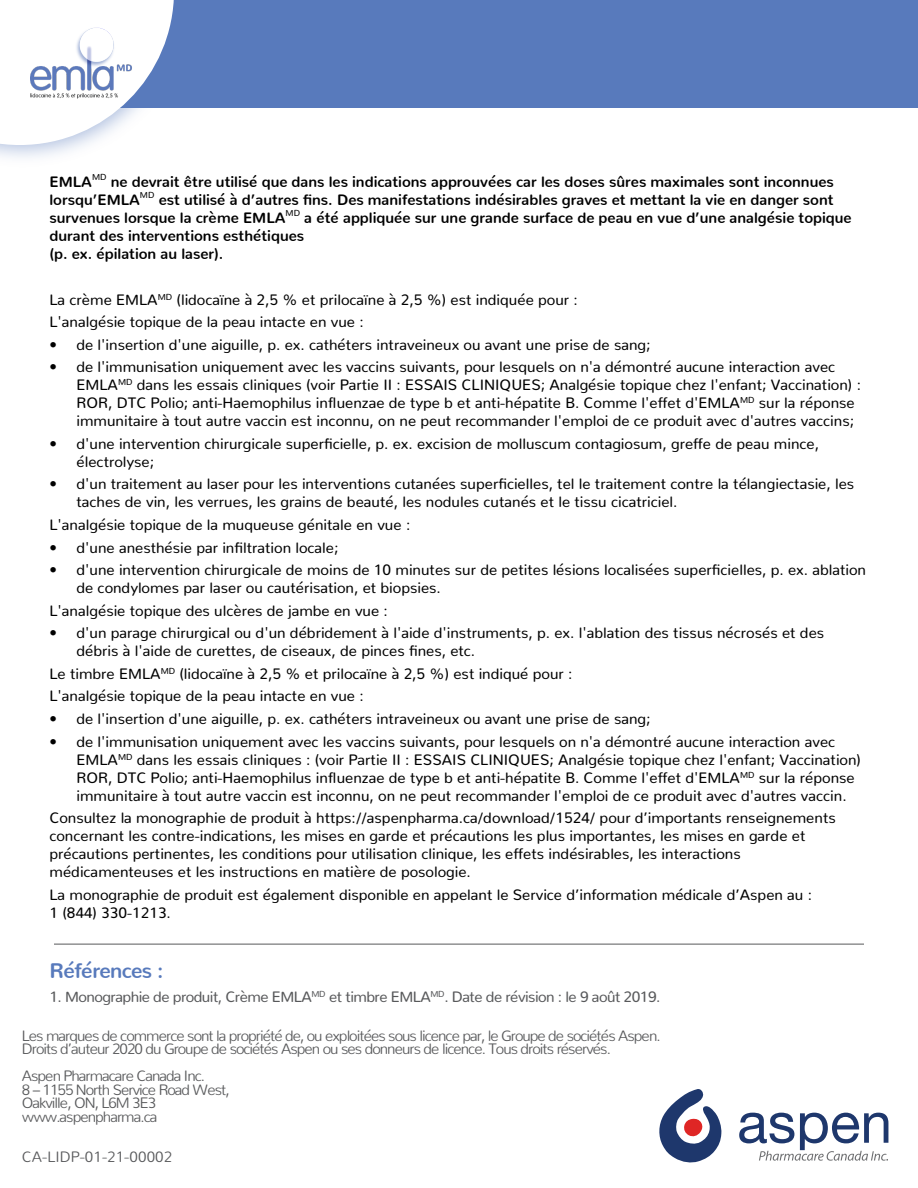
<style>
.page{position:relative;width:918px;height:1188px;background:#fff}
.page>*{position:absolute;margin:0;border:0;box-sizing:border-box;transform-origin:0 0}
.t1{font:700 21px "Nunito";letter-spacing:-.03em;color:#587abc}
.t2{font:15px/18px "Nunito";color:#000}
.t3{font:700 15px/18px "Nunito";color:#000}
.t4{font:300 15px/13.5px "Nunito";letter-spacing:-.06em;color:#58595b}
.t5{font:15px "Nunito";letter-spacing:-.035em;color:#58595b}
.t6{font:300 15px "Nunito";letter-spacing:.005em;color:#58595b}
.t7{font:8.7px "Nunito";color:#000}
</style>
<div class="page">
<svg style="left:659px;top:1089px;width:63px;height:74px"></svg>
<svg style="left:739px;top:1113px;width:149px;height:48px"></svg>
<div style="left:0;top:0;width:918px;height:108px;background:#587abc"></div>
<svg style="left:0;top:0;width:174px;height:145px"></svg>
<img style="left:31px;top:27px;width:101px;height:71px">
<hr style="left:54px;top:944px;width:810px;height:1px;background:#58595b">
<p class="t3" style="left:49px;top:173px;width:44px">EMLA</p>
<p class="t7" style="left:92px;top:172px;width:16px">MD</p>
<p class="t3" style="left:49px;top:173px;width:786px;text-indent:61px">ne devrait être utilisé que dans les indications approuvées car les doses sûres maximales sont inconnues lorsqu’EMLA</p>
<p class="t7" style="left:140px;top:190px;width:16px">MD</p>
<p class="t3" style="left:49px;top:191px;width:786px;text-indent:109px">est utilisé à d’autres fins. Des manifestations indésirables graves et mettant la vie en danger sont survenues lorsque la crème EMLA</p>
<p class="t7" style="left:286px;top:208px;width:16px">MD</p>
<p class="t3" style="left:304px;top:209px;width:549px">a été appliquée sur une grande surface de peau en vue d’une analgésie topique</p>
<p class="t3" style="left:49px;top:227px;width:256px">durant des interventions esthétiques (p. ex. épilation au laser).</p>
<p class="t2" style="left:49px;top:288px;width:530px;line-height:22.5px">La crème EMLA<sup>MD</sup> (lidocaïne à 2,5 % et prilocaïne à 2,5 %) est indiquée pour :<br>L'analgésie topique de la peau intacte en vue :</p>
<p class="t2" style="left:49px;top:336px;width:603px">• de l'insertion d'une aiguille, p. ex. cathéters intraveineux ou avant une prise de sang;</p>
<p class="t2" style="left:76px;top:358px;width:786px;text-indent:-27px">• de l'immunisation uniquement avec les vaccins suivants, pour lesquels on n'a démontré aucune interaction avec EMLA<sup>MD</sup> dans les essais cliniques (voir Partie II : ESSAIS CLINIQUES; Analgésie topique chez l'enfant; Vaccination) :<br>ROR, DTC Polio; anti-Haemophilus influenzae de type b et anti-hépatite B. Comme l'effet d'EMLA<sup>MD</sup> sur la réponse immunitaire à tout autre vaccin est inconnu, on ne peut recommander l'emploi de ce produit avec d'autres vaccins;</p>
<p class="t2" style="left:76px;top:435px;width:744px;text-indent:-27px">• d'une intervention chirurgicale superficielle, p. ex. excision de molluscum contagiosum, greffe de peau mince, électrolyse;</p>
<p class="t2" style="left:76px;top:475px;width:779px;text-indent:-27px">• d'un traitement au laser pour les interventions cutanées superficielles, tel le traitement contre la télangiectasie, les taches de vin, les verrues, les grains de beauté, les nodules cutanés et le tissu cicatriciel.</p>
<p class="t2" style="left:49px;top:516px;width:362px">L'analgésie topique de la muqueuse génitale en vue :</p>
<p class="t2" style="left:49px;top:538px;width:290px">• d'une anesthésie par infiltration locale;</p>
<p class="t2" style="left:76px;top:561px;width:791px;text-indent:-27px">• d'une intervention chirurgicale de moins de 10 minutes sur de petites lésions localisées superficielles, p. ex. ablation de condylomes par laser ou cautérisation, et biopsies.</p>
<p class="t2" style="left:49px;top:602px;width:340px">L'analgésie topique des ulcères de jambe en vue :</p>
<p class="t2" style="left:76px;top:624px;width:749px;text-indent:-27px">• d'un parage chirurgical ou d'un débridement à l'aide d'instruments, p. ex. l'ablation des tissus nécrosés et des débris à l'aide de curettes, de ciseaux, de pinces fines, etc.</p>
<p class="t2" style="left:49px;top:662px;width:525px;line-height:22.5px">Le timbre EMLA<sup>MD</sup> (lidocaïne à 2,5 % et prilocaïne à 2,5 %) est indiqué pour :<br>L'analgésie topique de la peau intacte en vue :</p>
<p class="t2" style="left:49px;top:710px;width:603px">• de l'insertion d'une aiguille, p. ex. cathéters intraveineux ou avant une prise de sang;</p>
<p class="t2" style="left:76px;top:732px;width:786px;text-indent:-27px">• de l'immunisation uniquement avec les vaccins suivants, pour lesquels on n'a démontré aucune interaction avec EMLA<sup>MD</sup> dans les essais cliniques : (voir Partie II : ESSAIS CLINIQUES; Analgésie topique chez l'enfant; Vaccination)<br>ROR, DTC Polio; anti-Haemophilus influenzae de type b et anti-hépatite B. Comme l'effet d'EMLA<sup>MD</sup> sur la réponse immunitaire à tout autre vaccin est inconnu, on ne peut recommander l'emploi de ce produit avec d'autres vaccin.</p>
<p class="t2" style="left:49px;top:809px;width:788px">Consultez la monographie de produit à https://aspenpharma.ca/download/1524/ pour d’importants renseignements concernant les contre-indications, les mises en garde et précautions les plus importantes, les mises en garde et précautions pertinentes, les conditions pour utilisation clinique, les effets indésirables, les interactions médicamenteuses et les instructions en matière de posologie.</p>
<p class="t2" style="left:49px;top:886px;width:764px">La monographie de produit est également disponible en appelant le Service d’information médicale d’Aspen au :<br>1 (844) 330-1213.</p>
<h1 class="t1" style="left:49px;top:957px;width:116px">Références :</h1>
<p class="t5" style="left:49px;top:987px;width:612px">1. Monographie de produit, Crème EMLA<sup>MD</sup> et timbre EMLA<sup>MD</sup>. Date de révision : le 9 août 2019.</p>
<p class="t4" style="left:22px;top:1029px;width:640px">Les marques de commerce sont la propriété de, ou exploitées sous licence par, le Groupe de sociétés Aspen.<br>Droits d’auteur 2020 du Groupe de sociétés Aspen ou ses donneurs de licence. Tous droits réservés.</p>
<p class="t4" style="left:22px;top:1069px;width:209px">Aspen Pharmacare Canada Inc.<br>8 – 1155 North Service Road West,<br>Oakville, ON, L6M 3E3 www.aspenpharma.ca</p>
<p class="t6" style="left:22px;top:1148px;width:152px">CA-LIDP-01-21-00002</p>
</div>
